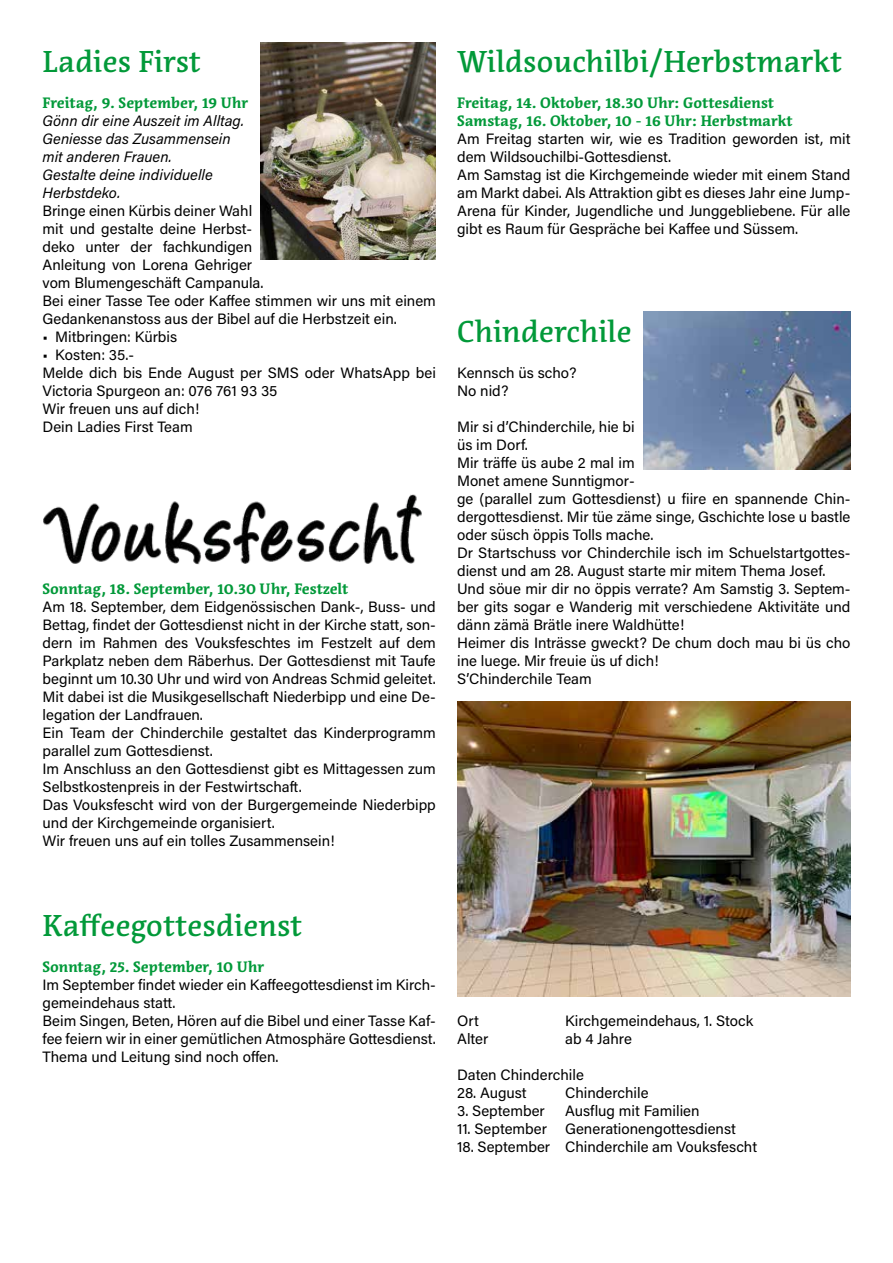
<style>
.page{position:relative;width:893px;height:1263px;background:#fff}
.page>*{position:absolute;margin:0;border:0;box-sizing:border-box;transform-origin:0 0}
.t1{font:500 30px "Acuta";color:#029939}
.t2{font:15px/18px "Acumin Pro";color:#000}
.t3{font:700 15px/18px "Acuta";color:#029939}
.t4{font:italic 15px/18px "Acumin Pro";color:#000}
</style>
<div class="page">
<img style="left:43px;top:494px;width:379px;height:71px">
<img style="left:643px;top:311px;width:207px;height:159px">
<img style="left:457px;top:702px;width:393px;height:294px">
<img style="left:261px;top:43px;width:175px;height:216px">
<h1 class="t1" style="left:43px;top:44px;width:160px">Ladies First</h1>
<p class="t3" style="left:43px;top:94px;width:207px">Freitag, 9. September, 19 Uhr</p>
<p class="t4" style="left:43px;top:111px;width:203px">Gönn dir eine Auszeit im Alltag.<br>Geniesse das Zusammensein mit anderen Frauen.<br>Gestalte deine individuelle<br>Herbstdeko.</p>
<p class="t2" style="left:43px;top:201px;width:395px">Bringe einen Kürbis deiner Wahl<br>mit und gestalte deine Herbst-<br>deko unter der fachkundigen<br>Anleitung von Lorena Gehriger<br>vom Blumengeschäft Campanula.<br>Bei einer Tasse Tee oder Kaffee stimmen wir uns mit einem Gedankenanstoss aus der Bibel auf die Herbstzeit ein.</p>
<p class="t2" style="left:43px;top:327px;width:136px">• Mitbringen: Kürbis</p>
<p class="t2" style="left:43px;top:345px;width:395px">• Kosten: 35.-<br>Melde dich bis Ende August per SMS oder WhatsApp bei<br>Victoria Spurgeon an: 076 761 93 35<br>Wir freuen uns auf dich!<br>Dein Ladies First Team</p>
<p class="t3" style="left:43px;top:580px;width:307px">Sonntag, 18. September, 10.30 Uhr, Festzelt</p>
<p class="t2" style="left:43px;top:597px;width:395px">Am 18. September, dem Eidgenössischen Dank-, Buss- und Bettag, findet der Gottesdienst nicht in der Kirche statt, son&shy;dern im Rahmen des Vouksfeschtes im Festzelt auf dem Parkplatz neben dem Räberhus. Der Gottesdienst mit Taufe beginnt um 10.30 Uhr und wird von Andreas Schmid geleitet.<br>Mit dabei ist die Musikgesellschaft Niederbipp und eine De&shy;legation der Landfrauen.<br>Ein Team der Chinderchile gestaltet das Kinderprogramm parallel zum Gottesdienst.<br>Im Anschluss an den Gottesdienst gibt es Mittagessen zum Selbstkostenpreis in der Festwirtschaft.<br>Das Vouksfescht wird von der Burgergemeinde Niederbipp und der Kirchgemeinde organisiert.<br>Wir freuen uns auf ein tolles Zusammensein!</p>
<h1 class="t1" style="left:457px;top:44px;width:386px">Wildsouchilbi/Herbstmarkt</h1>
<p class="t3" style="left:457px;top:94px;width:337px">Freitag, 14. Oktober, 18.30 Uhr: Gottesdienst<br>Samstag, 16. Oktober, 10 - 16 Uhr: Herbstmarkt</p>
<p class="t2" style="left:457px;top:129px;width:395px">Am Freitag starten wir, wie es Tradition geworden ist, mit dem Wildsouchilbi-Gottesdienst.<br>Am Samstag ist die Kirchgemeinde wieder mit einem Stand am Markt dabei. Als Attraktion gibt es dieses Jahr eine Jump-Arena für Kinder, Jugendliche und Junggebliebene. Für alle gibt es Raum für Gespräche bei Kaffee und Süssem.</p>
<h1 class="t1" style="left:457px;top:314px;width:176px">Chinderchile</h1>
<p class="t2" style="left:457px;top:363px;width:121px">Kennsch üs scho?<br>No nid?</p>
<p class="t2" style="left:457px;top:417px;width:395px">Mir si d’Chinderchile, hie bi<br>üs im Dorf.<br>Mir träffe üs aube 2 mal im<br>Monet amene Sunntigmor-<br>ge (parallel zum Gottesdienst) u fiire en spannende Chin&shy;dergottesdienst. Mir tüe zäme singe, Gschichte lose u bastle oder süsch öppis Tolls mache.<br>Dr Startschuss vor Chinderchile isch im Schuelstartgottes&shy;dienst und am 28. August starte mir mitem Thema Josef.<br>Und söue mir dir no öppis verrate? Am Samstig 3. Septem&shy;ber gits sogar e Wanderig mit verschiedene Aktivitäte und dänn zämä Brätle inere Waldhütte!<br>Heimer dis Inträsse gweckt? De chum doch mau bi üs cho ine luege. Mir freuie üs uf dich!<br>S’Chinderchile Team</p>
<h1 class="t1" style="left:43px;top:908px;width:261px">Kaffeegottesdienst</h1>
<p class="t3" style="left:43px;top:958px;width:223px">Sonntag, 25. September, 10 Uhr</p>
<p class="t2" style="left:43px;top:975px;width:395px">Im September findet wieder ein Kaffeegottesdienst im Kirch&shy;gemeindehaus statt.<br>Beim Singen, Beten, Hören auf die Bibel und einer Tasse Kaf&shy;fee feiern wir in einer gemütlichen Atmosphäre Gottesdienst.<br>Thema und Leitung sind noch offen.</p>
<p class="t2" style="left:457px;top:1011px;width:23px">Ort</p>
<p class="t2" style="left:565px;top:1011px;width:190px">Kirchgemeindehaus, 1. Stock</p>
<p class="t2" style="left:457px;top:1029px;width:33px">Alter</p>
<p class="t2" style="left:565px;top:1029px;width:68px">ab 4 Jahre</p>
<p class="t2" style="left:457px;top:1065px;width:128px">Daten Chinderchile</p>
<p class="t2" style="left:457px;top:1083px;width:71px">28. August</p>
<p class="t2" style="left:565px;top:1083px;width:85px">Chinderchile</p>
<p class="t2" style="left:457px;top:1101px;width:89px">3. September</p>
<p class="t2" style="left:565px;top:1101px;width:136px">Ausflug mit Familien</p>
<p class="t2" style="left:457px;top:1119px;width:280px">11. September Generationengottesdienst</p>
<p class="t2" style="left:457px;top:1137px;width:301px">18. September Chinderchile am Vouksfescht</p>
</div>
